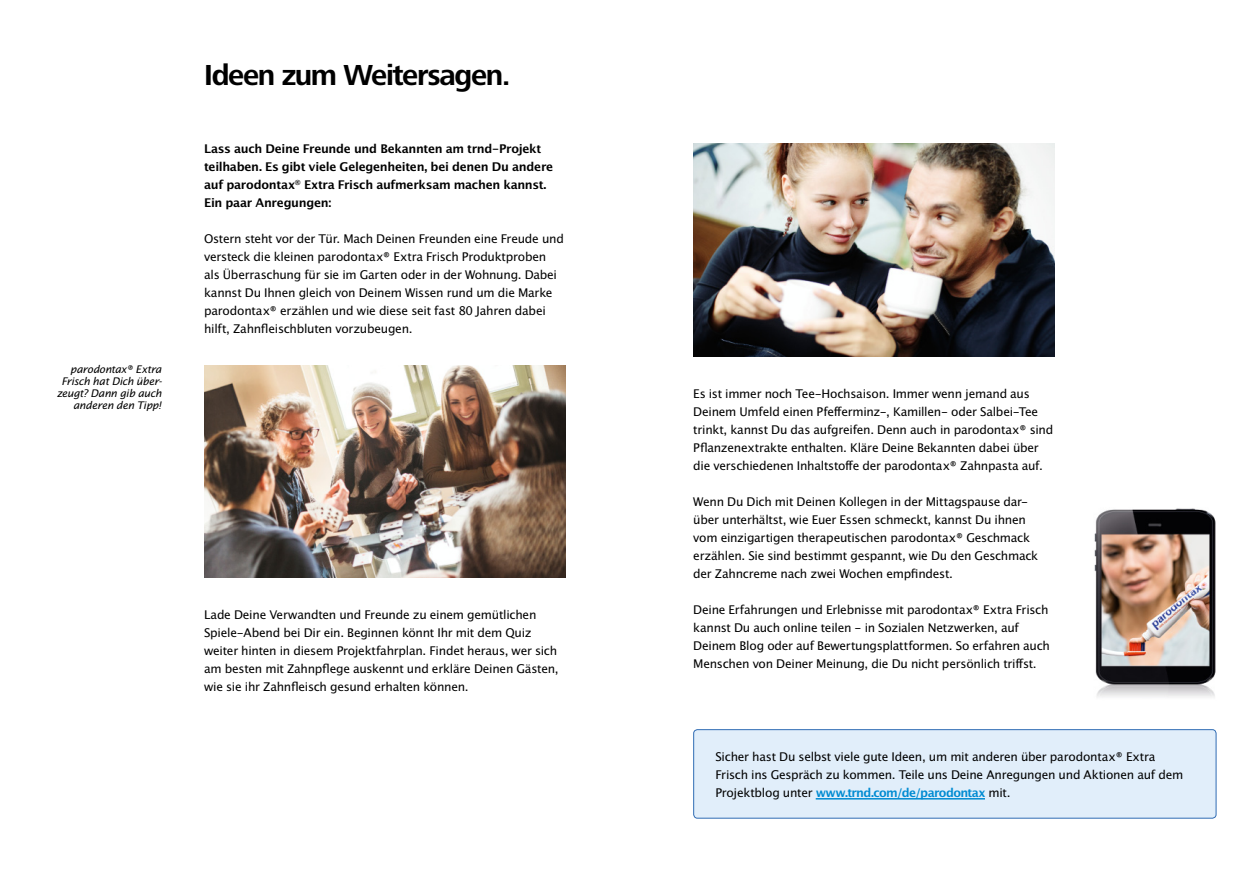
<style>
.page{position:relative;width:1259px;height:893px;background:#fff}
.page>*{position:absolute;margin:0;border:0;box-sizing:border-box;transform-origin:0 0}
.t1{font:700 30px "Frutiger Next LTW1 G";letter-spacing:-.045em;color:#000}
.t2{font:12px/18px "Lucida San Rom";letter-spacing:-.025em;color:#000}
.t3{font:12px/18px "Lucida San Dem";letter-spacing:-.025em;color:#000}
.t4{font:12px "Lucida San Dem";letter-spacing:-.05em;color:#008bd2}
.t5{font:10.5px/12px "Lucida San Rom Ita";letter-spacing:-.025em;color:#000;text-align:right}
.s1{font-family:"Lucida San Rom";color:#000}
</style>
<div class="page">
<div style="left:693px;top:730px;width:523px;height:88px;background:#e1eefa;border-radius:4px"></div>
<hr style="left:815px;top:798px;width:170px;height:1px;background:#008bd2">
<div style="left:693px;top:729px;width:523px;height:89px;border:1px solid #306cb4;border-radius:4px"></div>
<img style="left:204px;top:365px;width:361px;height:213px">
<img style="left:693px;top:144px;width:361px;height:213px">
<img style="left:1094px;top:508px;width:122px;height:189px">
<p class="t5" style="left:57px;top:364px;width:107px">parodontax® Extra<br>Frisch hat Dich über&shy;zeugt? Dann gib auch anderen den Tipp!</p>
<h1 class="t1" style="left:204px;top:58px;width:308px">Ideen zum Weitersagen.</h1>
<p class="t3" style="left:204px;top:141px;width:351px">Lass auch Deine Freunde und Bekannten am trnd-Projekt teilhaben. Es gibt viele Gelegenheiten, bei denen Du andere auf parodontax<sup>®</sup> Extra Frisch aufmerksam machen kannst.<br>Ein paar Anregungen:</p>
<p class="t2" style="left:204px;top:230px;width:361px">Ostern steht vor der Tür. Mach Deinen Freunden eine Freude und versteck die kleinen parodontax® Extra Frisch Produktproben als Überraschung für sie im Garten oder in der Wohnung. Dabei kannst Du Ihnen gleich von Deinem Wissen rund um die Marke parodontax® erzählen und wie diese seit fast 80 Jahren dabei hilft, Zahnfleischbluten vorzubeugen.</p>
<p class="t2" style="left:204px;top:606px;width:356px">Lade Deine Verwandten und Freunde zu einem gemütlichen Spiele-Abend bei Dir ein. Beginnen könnt Ihr mit dem Quiz weiter hinten in diesem Projektfahrplan. Findet heraus, wer sich am besten mit Zahnpflege auskennt und erkläre Deinen Gästen, wie sie ihr Zahnfleisch gesund erhalten können.</p>
<p class="t2" style="left:693px;top:385px;width:361px">Es ist immer noch Tee-Hochsaison. Immer wenn jemand aus Deinem Umfeld einen Pfefferminz-, Kamillen- oder Salbei-Tee trinkt, kannst Du das aufgreifen. Denn auch in parodontax® sind Pflanzenextrakte enthalten. Kläre Deine Bekannten dabei über die verschiedenen Inhaltstoffe der parodontax® Zahnpasta auf.</p>
<p class="t2" style="left:693px;top:493px;width:346px">Wenn Du Dich mit Deinen Kollegen in der Mittagspause dar&shy;über unterhältst, wie Euer Essen schmeckt, kannst Du ihnen vom einzigartigen therapeutischen parodontax® Geschmack erzählen. Sie sind bestimmt gespannt, wie Du den Geschmack der Zahncreme nach zwei Wochen empfindest.</p>
<p class="t2" style="left:693px;top:601px;width:358px">Deine Erfahrungen und Erlebnisse mit parodontax® Extra Frisch kannst Du auch online teilen - in Sozialen Netzwerken, auf Deinem Blog oder auf Bewertungsplattformen. So erfahren auch Menschen von Deiner Meinung, die Du nicht persönlich triffst.</p>
<p class="t2" style="left:715px;top:747px;width:469px">Sicher hast Du selbst viele gute Ideen, um mit anderen über parodontax® Extra<br>Frisch ins Gespräch zu kommen. Teile uns Deine Anregungen und Aktionen auf dem</p>
<p class="t4" style="left:715px;top:785px;width:296px"><span class="s1">Projektblog unter</span> www.trnd.com/de/parodontax <span class="s1">mit.</span></p>
</div>
